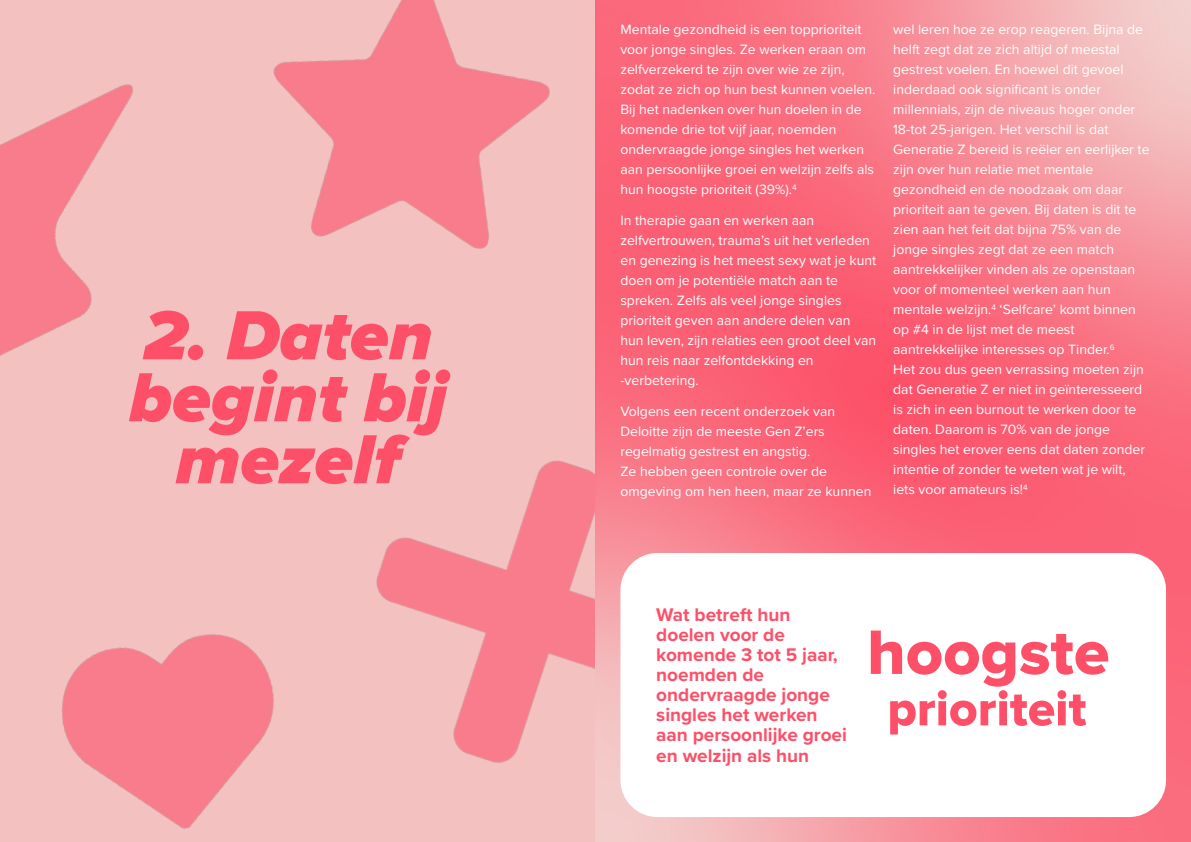
<style>
.page{position:relative;width:1191px;height:842px;background:#fff}
.page>*{position:absolute;margin:0;border:0;box-sizing:border-box;transform-origin:0 0}
.t1{font:italic 900 72px/62px "Proxima Nova";color:#fd5068;text-align:center}
.t2{font:65px "Proxima Nova Extrabld";color:#fd5068}
.t3{font:50px "Proxima Nova Extrabld";color:#fd5068}
.t4{font:700 19px/20px "Proxima Nova";color:#fd5068}
.t5{font:14px/20px "Proxima Nova";color:#fff}
</style>
<div class="page">
<div style="left:0;top:0;width:595px;height:842px;background:#f4c1c1"></div>
<img style="left:376px;top:460px;width:219px;height:303px">
<img style="left:595px;top:0;width:596px;height:842px">
<div style="left:620px;top:553px;width:546px;height:264px;background:#fff;border-radius:37px"></div>
<img style="left:61px;top:634px;width:213px;height:195px">
<img style="left:273px;top:0;width:332px;height:312px">
<img style="left:0;top:84px;width:133px;height:272px">
<h1 class="t1" style="left:129px;top:307px;width:319px">2. Daten begint bij mezelf</h1>
<p class="t5" style="left:620px;top:19px;width:256px">Mentale gezondheid is een topprioriteit voor jonge singles. Ze werken eraan om zelfverzekerd te zijn over wie ze zijn, zodat ze zich op hun best kunnen voelen.<br>Bij het nadenken over hun doelen in de komende drie tot vijf jaar, noemden ondervraagde jonge singles het werken aan persoonlijke groei en welzijn zelfs als hun hoogste prioriteit (39%).<sup>4</sup></p>
<p class="t5" style="left:620px;top:210px;width:257px">In therapie gaan en werken aan zelfvertrouwen, trauma’s uit het verleden en genezing is het meest sexy wat je kunt doen om je potentiële match aan te spreken. Zelfs als veel jonge singles prioriteit geven aan andere delen van hun leven, zijn relaties een groot deel van hun reis naar zelfontdekking en -verbetering.</p>
<p class="t5" style="left:620px;top:401px;width:252px">Volgens een recent onderzoek van Deloitte zijn de meeste Gen Z’ers regelmatig gestrest en angstig.<br>Ze hebben geen controle over de omgeving om hen heen, maar ze kunnen</p>
<p class="t5" style="left:893px;top:19px;width:258px">wel leren hoe ze erop reageren. Bijna de helft zegt dat ze zich altijd of meestal gestrest voelen. En hoewel dit gevoel inderdaad ook significant is onder millennials, zijn de niveaus hoger onder 18-tot 25-jarigen. Het verschil is dat Generatie Z bereid is reëler en eerlijker te zijn over hun relatie met mentale gezondheid en de noodzaak om daar prioriteit aan te geven. Bij daten is dit te zien aan het feit dat bijna 75% van de jonge singles zegt dat ze een match aantrekkelijker vinden als ze openstaan voor of momenteel werken aan hun mentale welzijn.<sup>4</sup> ‘Selfcare’ komt binnen op #4 in de lijst met de meest aantrekkelijke interesses op Tinder.<sup>6<br></sup>Het zou dus geen verrassing moeten zijn dat Generatie Z er niet in geïnteresseerd is zich in een burnout te werken door te daten. Daarom is 70% van de jonge singles het erover eens dat daten zonder intentie of zonder te weten wat je wilt, iets voor amateurs is!<sup>4</sup></p>
<h3 class="t4" style="left:656px;top:605px;width:192px">Wat betreft hun doelen voor de komende 3 tot 5 jaar, noemden de ondervraagde jonge singles het werken aan persoonlijke groei en welzijn als hun</h3>
<h2 class="t2" style="left:867px;top:622px;width:244px">hoogste</h2>
<h3 class="t3" style="left:887px;top:686px;width:201px">prioriteit</h3>
</div>
